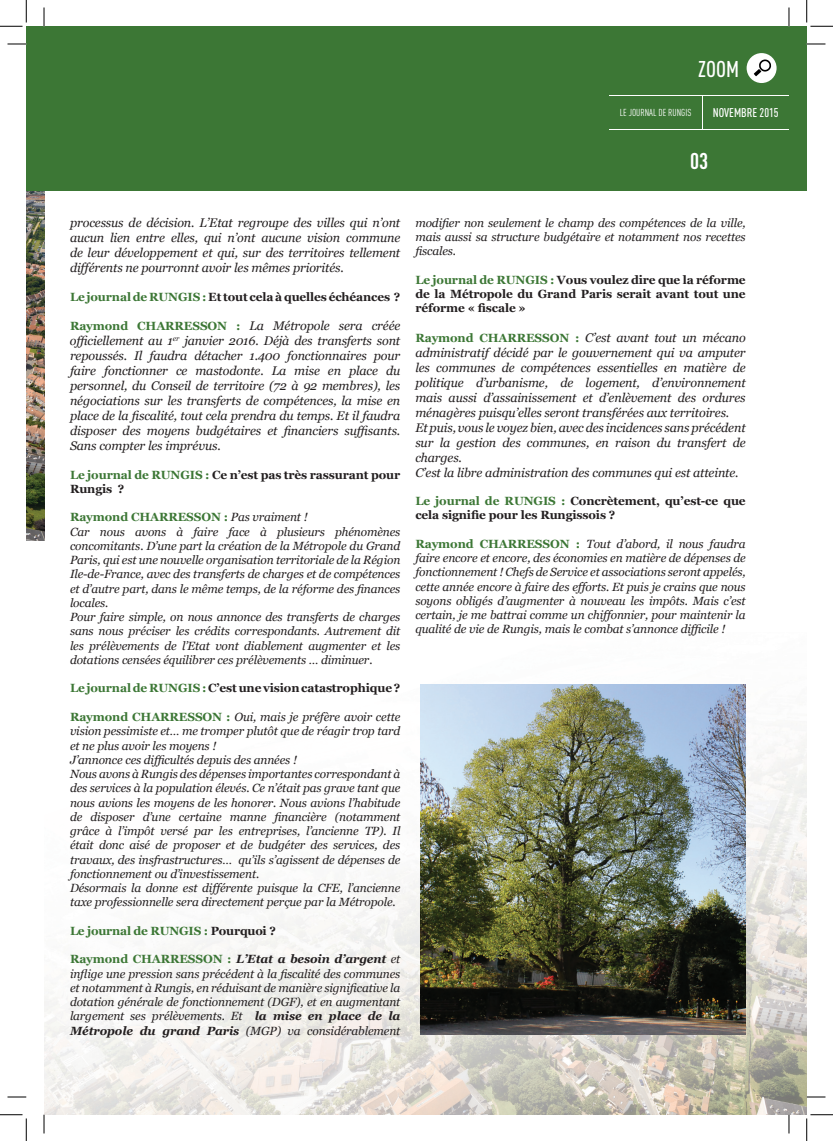
<style>
.page{position:relative;width:833px;height:1141px;background:#fff}
.page>*{position:absolute;margin:0;border:0;box-sizing:border-box;transform-origin:0 0}
.t1{font:500 22.5px "DIN Cond";color:#fff}
.t2{font:700 22.5px "DIN Cond";color:#fff}
.t3{font:italic 12.5px/15px "Georgia";letter-spacing:-.01em;color:#231f20;text-align:justify}
.t4{font:500 12.5px "DIN Cond";color:#fff}
.t5{font:italic 11.88px/14.2px "Georgia";letter-spacing:-.01em;color:#231f20;text-align:justify}
.t6{font:700 11.88px/14.2px "Georgia";letter-spacing:-.01em;color:#231f20}
.t7{font:700 11.88px "Georgia";letter-spacing:-.02em;color:#3c7735}
.t8{font:10px "DIN Cond";color:#fff}
.s1{color:#3c7735}
.s2{font-weight:700;font-style:normal;font-size:11.88px;color:#3c7735}
.s3{font-weight:700;font-style:normal;color:#3c7735}
.s4{color:#231f20}
.s5{font-weight:700}
</style>
<div class="page">
<div style="left:609px;top:26px;width:197px;height:165px;background:#3c7735"></div>
<hr style="left:609px;top:95px;width:179px;height:1px;background:#fff">
<hr style="left:609px;top:129px;width:179px;height:1px;background:#fff">
<hr style="left:701px;top:95px;width:1px;height:35px;background:#fff">
<img style="left:44px;top:684px;width:762px;height:430px">
<div style="left:44px;top:26px;width:564px;height:165px;background:#3c7735"></div>
<img style="left:420px;top:684px;width:325px;height:349px">
<div style="left:26px;top:26px;width:18px;height:165px;background:#3c7735"></div>
<div style="left:746px;top:53px;width:30px;height:30px;background:#fff;border-radius:50%"></div>
<svg style="left:753px;top:59px;width:18px;height:17px"></svg>
<img style="left:26px;top:191px;width:18px;height:350px">
<svg style="left:8px;top:43px;width:18px;height:2px"></svg>
<svg style="left:806px;top:43px;width:19px;height:2px"></svg>
<svg style="left:8px;top:1096px;width:18px;height:1px"></svg>
<svg style="left:806px;top:1096px;width:19px;height:1px"></svg>
<svg style="left:43px;top:8px;width:2px;height:18px"></svg>
<svg style="left:43px;top:1114px;width:2px;height:19px"></svg>
<svg style="left:788px;top:8px;width:1px;height:18px"></svg>
<svg style="left:787px;top:1114px;width:2px;height:19px"></svg>
<svg style="left:0;top:0;width:27px;height:27px"></svg>
<svg style="left:0;top:1114px;width:27px;height:26px"></svg>
<svg style="left:806px;top:0;width:26px;height:27px"></svg>
<svg style="left:806px;top:1114px;width:26px;height:26px"></svg>
<h1 class="t1" style="left:697px;top:56px;width:42px">ZOOM</h1>
<p class="t8" style="left:619px;top:107px;width:73px">LE JOURNAL DE RUNGIS</p>
<p class="t4" style="left:712px;top:105px;width:67px">NOVEMBRE 2015</p>
<h1 class="t2" style="left:689px;top:147px;width:20px">03</h1>
<p class="t3" style="left:70px;top:215px;width:331px">processus de décision. L’Etat regroupe des villes qui n’ont aucun lien entre elles, qui n’ont aucune vision commune de leur développement et qui, sur des territoires tellement différents ne pourronnt avoir les mêmes priorités.</p>
<p class="t6" style="left:70px;top:289px;width:331px"><span class="s1">Le journal de RUNGIS :</span> Et tout cela à quelles échéances ?</p>
<p class="t3" style="left:70px;top:317px;width:331px"><span class="s2">Raymond CHARRESSON :</span> La Métropole sera créée officiellement au 1<sup>er</sup> janvier 2016. Déjà des transferts sont repoussés. Il faudra détacher 1.400 fonctionnaires pour faire fonctionner ce mastodonte. La mise en place du personnel, du Conseil de territoire (72 à 92 membres), les négociations sur les transferts de compétences, la mise en place de la fiscalité, tout cela prendra du temps. Et il faudra disposer des moyens budgétaires et financiers suffisants.<br>Sans compter les imprévus.</p>
<p class="t6" style="left:70px;top:466px;width:332px"><span class="s1">Le journal de RUNGIS :</span> Ce n’est pas très rassurant pour<br>Rungis ?</p>
<p class="t5" style="left:70px;top:509px;width:332px;text-align:left"><span class="s3">Raymond CHARRESSON :</span> Pas vraiment !<br>Car nous avons à faire face à plusieurs phénomènes concomitants. D’une part la création de la Métropole du Grand Paris, qui est une nouvelle organisation territoriale de la Région Ile-de-France, avec des transferts de charges et de compétences et d’autre part, dans le même temps, de la réforme des finances locales.<br>Pour faire simple, on nous annonce des transferts de charges sans nous préciser les crédits correspondants. Autrement dit les prélèvements de l’Etat vont diablement augmenter et les dotations censées équilibrer ces prélèvements … diminuer.</p>
<p class="t6" style="left:70px;top:680px;width:331px"><span class="s1">Le journal de RUNGIS :</span> C’est une vision catastrophique ?</p>
<p class="t5" style="left:70px;top:709px;width:332px;text-align:left"><span class="s3">Raymond CHARRESSON :</span> Oui, mais je préfère avoir cette vision pessimiste et… me tromper plutôt que de réagir trop tard et ne plus avoir les moyens !<br>J’annonce ces difficultés depuis des années !<br>Nous avons à Rungis des dépenses importantes correspondant à des services à la population élevés. Ce n’était pas grave tant que nous avions les moyens de les honorer. Nous avions l’habitude de disposer d’une certaine manne financière (notamment grâce à l’impôt versé par les entreprises, l’ancienne TP). Il était donc aisé de proposer et de budgéter des services, des travaux, des insfrastructures… qu’ils s’agissent de dépenses de fonctionnement ou d’investissement.<br>Désormais la donne est différente puisque la CFE, l’ancienne taxe professionnelle sera directement perçue par la Métropole.</p>
<p class="t7" style="left:70px;top:921px;width:207px">Le journal de RUNGIS : <span class="s4">Pourquoi ?</span></p>
<p class="t5" style="left:70px;top:951px;width:332px"><span class="s3">Raymond CHARRESSON :</span> <span class="s5">L’Etat a besoin d’argent</span> et inflige une pression sans précédent à la fiscalité des communes et notamment à Rungis, en réduisant de manière significative la dotation générale de fonctionnement (DGF), et en augmentant largement ses prélèvements. Et <span class="s5">la mise en place de la Métropole du grand Paris</span> (MGP) va considérablement</p>
<p class="t5" style="left:415px;top:215px;width:331px">modifier non seulement le champ des compétences de la ville, mais aussi sa structure budgétaire et notamment nos recettes fiscales.</p>
<p class="t6" style="left:415px;top:272px;width:332px;text-align:justify"><span class="s1">Le journal de RUNGIS :</span> Vous voulez dire que la réforme de la Métropole du Grand Paris serait avant tout une réforme « fiscale »</p>
<p class="t3" style="left:415px;top:329px;width:332px;text-align:left"><span class="s2">Raymond CHARRESSON :</span> C’est avant tout un mécano administratif décidé par le gouvernement qui va amputer les communes de compétences essentielles en matière de politique d’urbanisme, de logement, d’environnement mais aussi d’assainissement et d’enlèvement des ordures ménagères puisqu’elles seront transférées aux territoires.<br>Et puis, vous le voyez bien, avec des incidences sans précédent sur la gestion des communes, en raison du transfert de charges.<br>C’est la libre administration des communes qui est atteinte.</p>
<p class="t6" style="left:415px;top:493px;width:331px"><span class="s1">Le journal de RUNGIS :</span> Concrètement, qu’est-ce que cela signifie pour les Rungissois ?</p>
<p class="t5" style="left:415px;top:536px;width:331px"><span class="s3">Raymond CHARRESSON :</span> Tout d’abord, il nous faudra faire encore et encore, des économies en matière de dépenses de fonctionnement ! Chefs de Service et associations seront appelés, cette année encore à faire des efforts. Et puis je crains que nous soyons obligés d’augmenter à nouveau les impôts. Mais c’est certain, je me battrai comme un chiffonnier, pour maintenir la qualité de vie de Rungis, mais le combat s’annonce difficile !</p>
</div>
